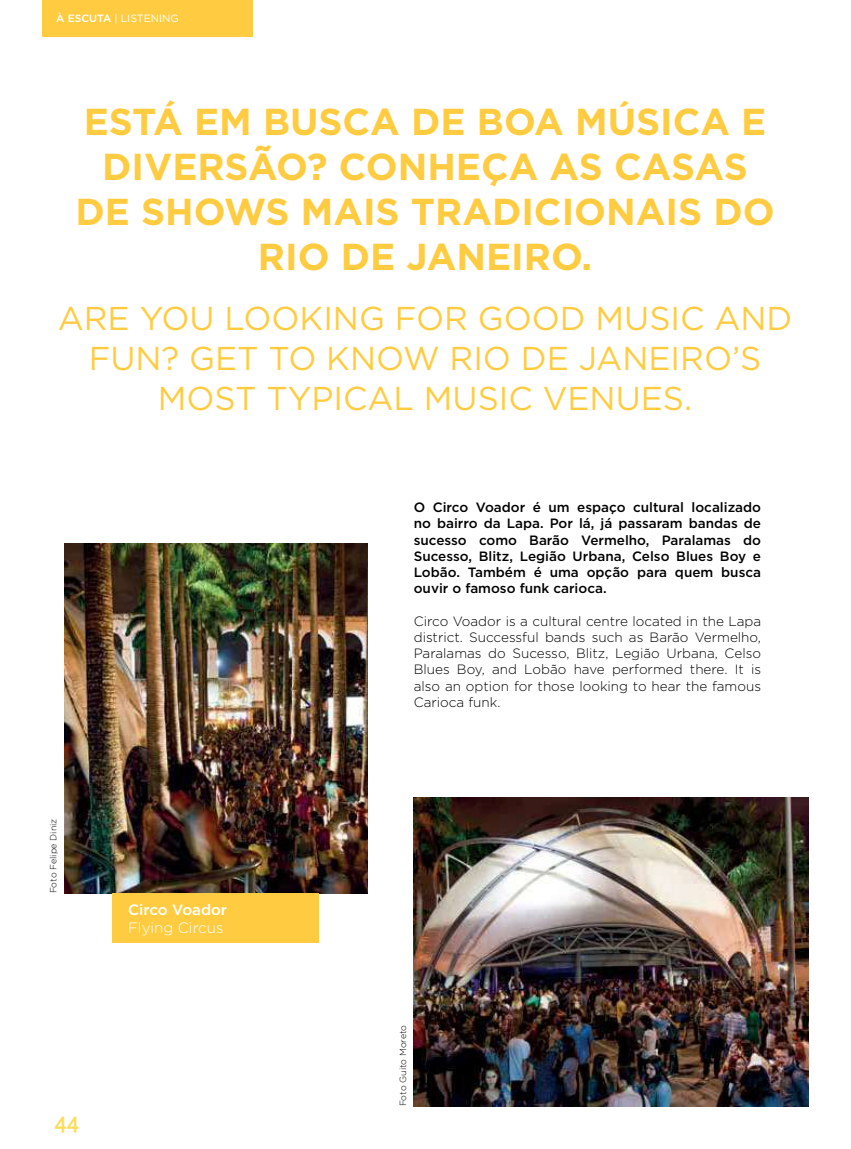
<style>
.page{position:relative;width:851px;height:1149px;background:#fff}
.page>*{position:absolute;margin:0;border:0;box-sizing:border-box;transform-origin:0 0}
.t1{font:700 37.5px/45px "Gotham";color:#ffcc41;text-align:center}
.t2{font:33px/39.6px "Gotham";color:#ffcc41;text-align:center}
.t3{font:500 21px "Apex New";color:#ffdc56}
.t4{font:300 15px "Gotham";color:#fff}
.t5{font:500 15px "Gotham";color:#fff}
.t6{font:300 13.5px/16.2px "Gotham";color:#000101;text-align:justify}
.t7{font:500 13.5px/16.2px "Gotham";color:#000101;text-align:justify}
.t8{font:10.5px "Gotham";color:#fff}
.t9{font:300 9px "Gotham";color:#000}
.s1{font-weight:500}
</style>
<div class="page">
<div style="left:43px;top:0;width:210px;height:36px;background:#ffcc41"></div>
<img style="left:413px;top:797px;width:395px;height:309px">
<img style="left:64px;top:543px;width:303px;height:350px">
<div style="left:113px;top:893px;width:206px;height:50px;background:#ffcc41"></div>
<p class="t8" style="left:56px;top:12px;width:124px"><span class="s1">À ESCUTA</span> | LISTENING</p>
<h1 class="t1" style="left:75px;top:99px;width:700px">ESTÁ EM BUSCA DE BOA MÚSICA E<br>DIVERSÃO? CONHEÇA AS CASAS<br>DE SHOWS MAIS TRADICIONAIS DO<br>RIO DE JANEIRO.</h1>
<h2 class="t2" style="left:58px;top:298px;width:736px">ARE YOU LOOKING FOR GOOD MUSIC AND<br>FUN? GET TO KNOW RIO DE JANEIRO’S<br>MOST TYPICAL MUSIC VENUES.</h2>
<p class="t9" style="left:48px;top:893px;width:76px;rotate:-90deg">Foto Felipe Diniz</p>
<p class="t5" style="left:128px;top:900px;width:100px">Circo Voador</p>
<p class="t4" style="left:128px;top:918px;width:97px">Flying Circus</p>
<h3 class="t3" style="left:54px;top:1108px;width:27px">44</h3>
<p class="t7" style="left:413px;top:499px;width:349px">O Circo Voador é um espaço cultural localizado no bairro da Lapa. Por lá, já passaram bandas de sucesso como Barão Vermelho, Paralamas do Sucesso, Blitz, Legião Urbana, Celso Blues Boy e Lobão. Também é uma opção para quem busca ouvir o famoso funk carioca.</p>
<p class="t6" style="left:413px;top:612px;width:349px">Circo Voador is a cultural centre located in the Lapa district. Successful bands such as Barão Vermelho, Paralamas do Sucesso, Blitz, Legião Urbana, Celso Blues Boy, and Lobão have performed there. It is also an option for those looking to hear the famous Carioca funk.</p>
<p class="t9" style="left:397px;top:1106px;width:83px;rotate:-90deg">Foto Guito Moreto</p>
</div>
